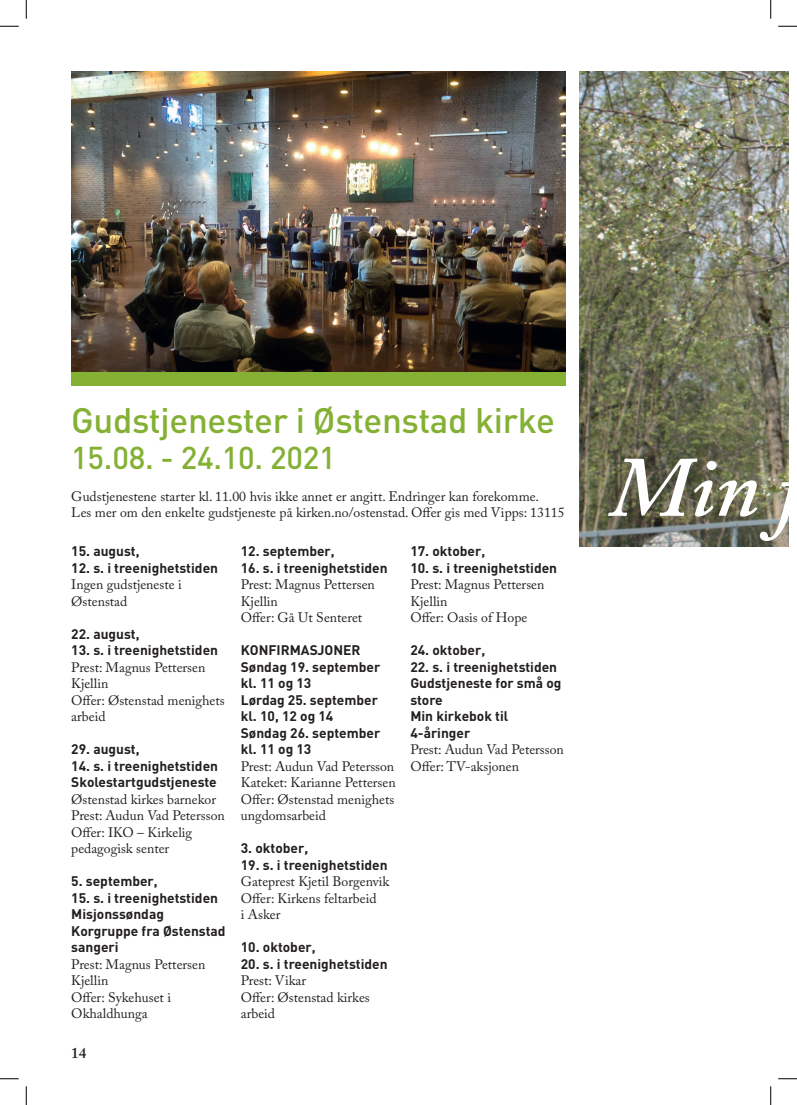
<style>
.page{position:relative;width:797px;height:1105px;background:#fff}
.page>*{position:absolute;margin:0;border:0;box-sizing:border-box;transform-origin:0 0}
.t1{font:italic 600 85px "Adobe Caslon Pro";color:#fff}
.t2{font:500 35px "DIN";letter-spacing:-.01em;color:#84b134}
.t3{font:500 31.25px "DIN";letter-spacing:-.01em;color:#84b134}
.t4{font:600 15px "Adobe Caslon Pro";color:#231f20}
.t5{font:13.75px/16.5px "Adobe Caslon Pro";color:#231f20}
.t6{font:700 13.75px/16.5px "DIN";color:#231f20}
</style>
<div class="page">
<img style="left:71px;top:71px;width:494px;height:302px">
<div style="left:71px;top:373px;width:494px;height:13px;background:#84b134"></div>
<img style="left:580px;top:71px;width:208px;height:475px">
<svg style="left:0;top:25px;width:19px;height:2px"></svg>
<svg style="left:778px;top:25px;width:19px;height:2px"></svg>
<svg style="left:0;top:1078px;width:19px;height:1px"></svg>
<svg style="left:778px;top:1078px;width:19px;height:1px"></svg>
<svg style="left:25px;top:0;width:2px;height:19px"></svg>
<svg style="left:25px;top:1086px;width:2px;height:19px"></svg>
<svg style="left:770px;top:0;width:1px;height:19px"></svg>
<svg style="left:770px;top:1086px;width:1px;height:19px"></svg>
<h2 class="t2" style="left:71px;top:398px;width:485px">Gudstjenester i Østenstad kirke</h2>
<h3 class="t3" style="left:71px;top:438px;width:266px">15.08. - 24.10. 2021</h3>
<p class="t5" style="left:71px;top:488px;width:495px">Gudstjenestene starter kl. 11.00 hvis ikke annet er angitt. Endringer kan forekomme.<br>Les mer om den enkelte gudstjeneste på kirken.no/ostenstad. Offer gis med Vipps: 13115</p>
<p class="t6" style="left:410px;top:542px;width:76px">17. oktober,</p>
<p class="t6" style="left:410px;top:559px;width:148px">10. s. i treenighetstiden</p>
<p class="t5" style="left:410px;top:576px;width:135px">Prest: Magnus Pettersen<br>Kjellin<br>Offer: Oasis of Hope</p>
<p class="t6" style="left:410px;top:641px;width:76px">24. oktober,</p>
<p class="t6" style="left:410px;top:658px;width:153px">22. s. i treenighetstiden<br>Gudstjeneste for små og store<br>Min kirkebok til<br>4-åringer</p>
<p class="t5" style="left:410px;top:741px;width:155px">Prest: Audun Vad Petersson<br>Offer: TV-aksjonen</p>
<p class="t6" style="left:241px;top:542px;width:95px">12. september,</p>
<p class="t6" style="left:241px;top:559px;width:148px">16. s. i treenighetstiden</p>
<p class="t5" style="left:241px;top:576px;width:135px">Prest: Magnus Pettersen<br>Kjellin<br>Offer: Gå Ut Senteret</p>
<p class="t6" style="left:241px;top:641px;width:141px">KONFIRMASJONER<br>Søndag 19. september kl. 11 og 13<br>Lørdag 25. september kl. 10, 12 og 14<br>Søndag 26. september kl. 11 og 13</p>
<p class="t5" style="left:241px;top:758px;width:156px;text-align:justify">Prest: Audun Vad Petersson Kateket: Karianne Pettersen Offer: Østenstad menighets ungdomsarbeid</p>
<p class="t6" style="left:241px;top:839px;width:69px">3. oktober,</p>
<p class="t6" style="left:241px;top:856px;width:148px">19. s. i treenighetstiden</p>
<p class="t5" style="left:241px;top:873px;width:150px">Gateprest Kjetil Borgenvik<br>Offer: Kirkens feltarbeid<br>i Asker</p>
<p class="t6" style="left:241px;top:938px;width:76px">10. oktober,</p>
<p class="t6" style="left:241px;top:955px;width:148px">20. s. i treenighetstiden</p>
<p class="t5" style="left:241px;top:972px;width:130px">Prest: Vikar<br>Offer: Østenstad kirkes arbeid</p>
<p class="t6" style="left:71px;top:542px;width:70px">15. august,</p>
<p class="t6" style="left:71px;top:559px;width:148px">12. s. i treenighetstiden</p>
<p class="t5" style="left:71px;top:576px;width:112px">Ingen gudstjeneste i<br>Østenstad</p>
<p class="t6" style="left:71px;top:625px;width:70px">22. august,</p>
<p class="t6" style="left:71px;top:641px;width:148px">13. s. i treenighetstiden</p>
<p class="t5" style="left:71px;top:659px;width:155px">Prest: Magnus Pettersen<br>Kjellin<br>Offer: Østenstad menighets arbeid</p>
<p class="t6" style="left:71px;top:740px;width:70px">29. august,</p>
<p class="t6" style="left:71px;top:757px;width:148px">14. s. i treenighetstiden<br>Skolestartgudstjeneste</p>
<p class="t5" style="left:71px;top:791px;width:155px">Østenstad kirkes barnekor<br>Prest: Audun Vad Petersson<br>Offer: IKO – Kirkelig pedagogisk senter</p>
<p class="t6" style="left:71px;top:872px;width:88px">5. september,</p>
<p class="t6" style="left:71px;top:889px;width:156px">15. s. i treenighetstiden<br>Misjonssøndag<br>Korgruppe fra Østenstad sangeri</p>
<p class="t5" style="left:71px;top:956px;width:135px">Prest: Magnus Pettersen<br>Kjellin<br>Offer: Sykehuset i<br>Okhaldhunga</p>
<p class="t4" style="left:71px;top:1044px;width:16px">14</p>
<h1 class="t1" style="left:609px;top:437px;width:195px">Min f</h1>
</div>
